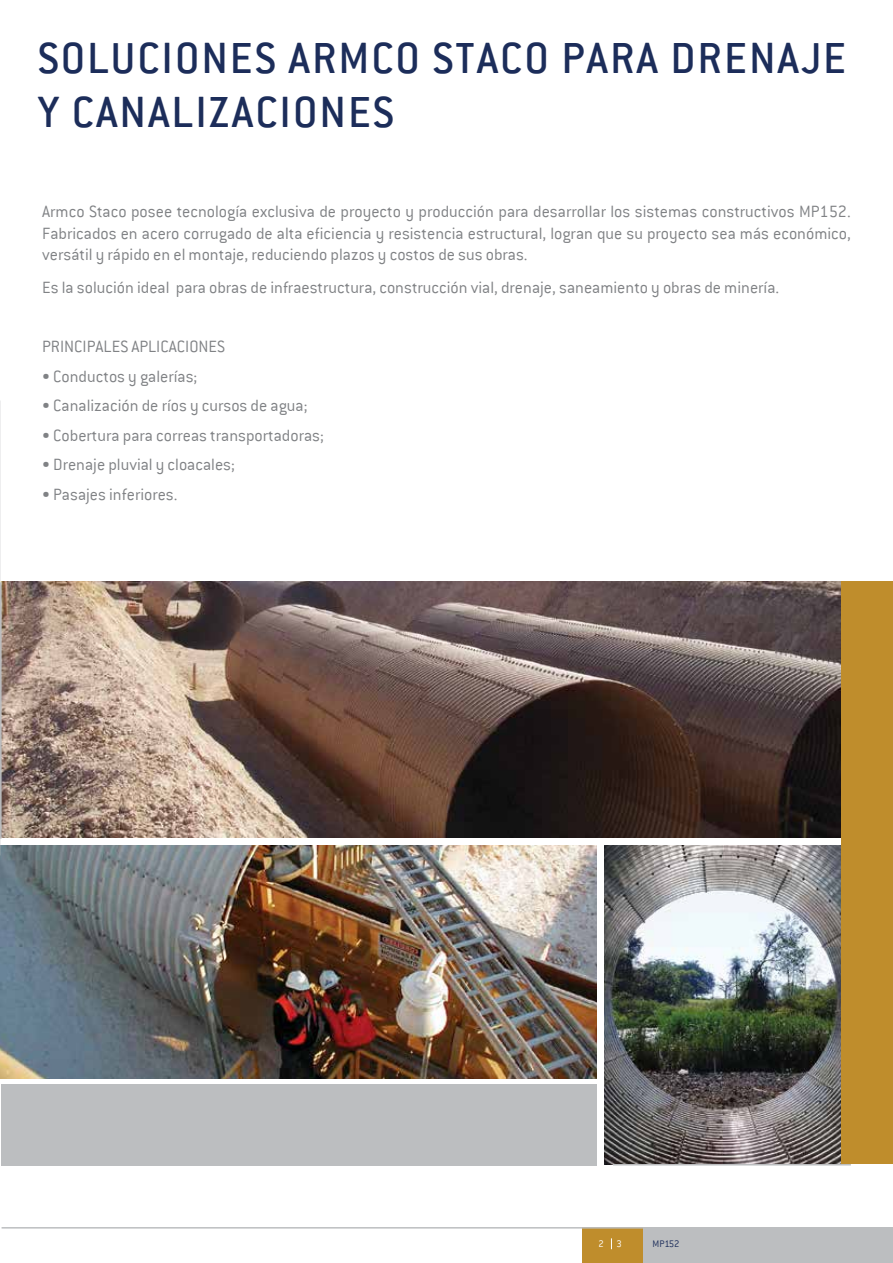
<style>
.page{position:relative;width:893px;height:1263px;background:#fff}
.page>*{position:absolute;margin:0;border:0;box-sizing:border-box;transform-origin:0 0}
.t1{font:500 48px/54px "Conduit ITC";letter-spacing:.04em;color:#1c2d5a}
.t2{font:300 18px/21px "Conduit ITC";color:#808285;text-align:justify}
.t3{font:300 10.5px "Conduit ITC";letter-spacing:-.015em;color:#1c2d5a}
.t4{font:300 10.5px "Conduit ITC";color:#fff}
</style>
<div class="page">
<img style="left:0;top:845px;width:597px;height:233px">
<img style="left:0;top:581px;width:842px;height:257px">
<div style="left:1px;top:1084px;width:596px;height:81px;background:#bcbec0"></div>
<img style="left:604px;top:845px;width:238px;height:320px">
<hr style="left:613px;top:1164px;width:238px;height:1px;background:#bcbec0">
<hr style="left:0;top:582px;width:2px;height:257px;background:#bcbec0">
<div style="left:642px;top:1227px;width:251px;height:36px;background:#bcbec0"></div>
<div style="left:582px;top:1227px;width:60px;height:36px;background:#bf8d2c"></div>
<div style="left:842px;top:582px;width:51px;height:582px;background:#bf8d2c"></div>
<hr style="left:2px;top:1227px;width:891px;height:1px;background:#bcbec0">
<h1 class="t1" style="left:38px;top:30px;width:810px">SOLUCIONES ARMCO STACO PARA DRENAJE<br>Y CANALIZACIONES</h1>
<p class="t2" style="left:42px;top:201px;width:810px">Armco Staco posee tecnología exclusiva de proyecto y producción para desarrollar los sistemas constructivos MP152.<br>Fabricados en acero corrugado de alta eficiencia y resistencia estructural, logran que su proyecto sea más económico, versátil y rápido en el montaje, reduciendo plazos y costos de sus obras.</p>
<p class="t2" style="left:42px;top:277px;width:739px">Es la solución ideal para obras de infraestructura, construcción vial, drenaje, saneamiento y obras de minería.</p>
<p class="t2" style="left:42px;top:336px;width:184px">PRINCIPALES APLICACIONES</p>
<p class="t2" style="left:42px;top:366px;width:157px">• Conductos y galerías;</p>
<p class="t2" style="left:42px;top:395px;width:267px">• Canalización de ríos y cursos de agua;</p>
<p class="t2" style="left:42px;top:425px;width:283px">• Cobertura para correas transportadoras;</p>
<p class="t2" style="left:42px;top:454px;width:194px">• Drenaje pluvial y cloacales;</p>
<p class="t2" style="left:42px;top:484px;width:137px">• Pasajes inferiores.</p>
<p class="t4" style="left:598px;top:1238px;width:25px">2 3</p>
<p class="t3" style="left:652px;top:1238px;width:28px">MP152</p>
</div>
